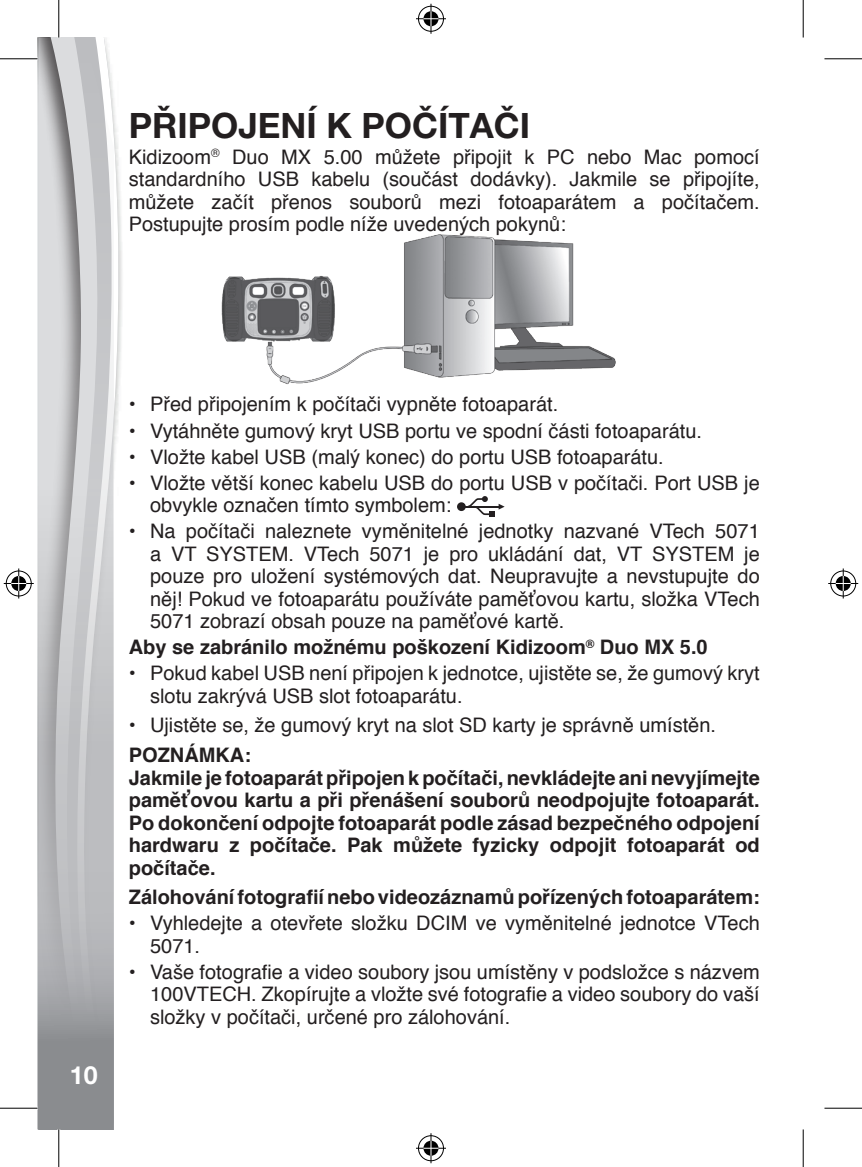
<style>
.page{position:relative;width:862px;height:1167px;background:#fff}
.page>*{position:absolute;margin:0;border:0;box-sizing:border-box;transform-origin:0 0}
.t1{font:700 35px "Helvetica Neue LT Pro";color:#231f20}
.t2{font:700 25px "Helvetica Neue LT Pro";color:#fff}
.t3{font:20px/22.5px "Helvetica";color:#231f20;text-align:justify}
.t4{font:700 20px/22.5px "Helvetica";color:#231f20}
</style>
<div class="page">
<div style="left:38px;top:38px;width:87px;height:1091px;background:#231f20;opacity:.75"></div>
<svg style="left:114px;top:38px;width:5px;height:1029px"></svg>
<svg style="left:38px;top:38px;width:76px;height:1091px"></svg>
<div style="left:114px;top:1067px;width:56px;height:62px;background:#fff"></div>
<div style="left:457px;top:502px;width:9px;height:9px;background:#231f20;border-radius:50%"></div>
<svg style="left:466px;top:496px;width:38px;height:21px"></svg>
<img style="left:221px;top:234px;width:395px;height:150px">
<hr style="left:0;top:58px;width:38px;height:1px;background:#000">
<hr style="left:824px;top:58px;width:38px;height:1px;background:#000">
<hr style="left:0;top:1107px;width:38px;height:1px;background:#000">
<hr style="left:824px;top:1107px;width:38px;height:1px;background:#000">
<hr style="left:58px;top:0;width:1px;height:37px;background:#000">
<hr style="left:58px;top:1129px;width:1px;height:37px;background:#000">
<hr style="left:802px;top:0;width:1px;height:37px;background:#000">
<hr style="left:802px;top:1129px;width:1px;height:37px;background:#000">
<div style="left:417px;top:5px;width:28px;height:28px;border:3px solid #fff;border-radius:50%"></div>
<hr style="left:416px;top:17px;width:30px;height:3px;background:#fff">
<hr style="left:429px;top:4px;width:3px;height:30px;background:#fff">
<div style="left:422px;top:10px;width:18px;height:18px;border:3px solid #fff;border-radius:50%"></div>
<div style="left:418px;top:6px;width:26px;height:26px;border:1px solid #000;border-radius:50%"></div>
<hr style="left:416px;top:18px;width:30px;height:1px;background:#000">
<hr style="left:430px;top:4px;width:1px;height:30px;background:#000">
<svg style="left:423px;top:11px;width:15px;height:15px"></svg>
<div style="left:417px;top:1134px;width:28px;height:28px;border:3px solid #fff;border-radius:50%"></div>
<hr style="left:416px;top:1146px;width:30px;height:3px;background:#fff">
<hr style="left:429px;top:1133px;width:3px;height:30px;background:#fff">
<div style="left:422px;top:1139px;width:18px;height:18px;border:3px solid #fff;border-radius:50%"></div>
<div style="left:418px;top:1135px;width:26px;height:25px;border:1px solid #000;border-radius:50%"></div>
<hr style="left:416px;top:1147px;width:30px;height:1px;background:#000">
<hr style="left:430px;top:1133px;width:1px;height:30px;background:#000">
<svg style="left:423px;top:1140px;width:15px;height:15px"></svg>
<div style="left:5px;top:569px;width:28px;height:28px;border:3px solid #fff;border-radius:50%"></div>
<hr style="left:4px;top:582px;width:30px;height:3px;background:#fff">
<hr style="left:17px;top:568px;width:3px;height:30px;background:#fff">
<div style="left:10px;top:574px;width:18px;height:18px;border:3px solid #fff;border-radius:50%"></div>
<div style="left:6px;top:570px;width:26px;height:26px;border:1px solid #000;border-radius:50%"></div>
<hr style="left:4px;top:583px;width:30px;height:1px;background:#000">
<hr style="left:18px;top:568px;width:1px;height:30px;background:#000">
<svg style="left:11px;top:576px;width:15px;height:15px"></svg>
<div style="left:829px;top:569px;width:28px;height:28px;border:3px solid #fff;border-radius:50%"></div>
<hr style="left:828px;top:582px;width:30px;height:3px;background:#fff">
<hr style="left:841px;top:568px;width:3px;height:30px;background:#fff">
<div style="left:834px;top:574px;width:18px;height:18px;border:3px solid #fff;border-radius:50%"></div>
<div style="left:830px;top:570px;width:26px;height:26px;border:1px solid #000;border-radius:50%"></div>
<hr style="left:828px;top:583px;width:30px;height:1px;background:#000">
<hr style="left:842px;top:568px;width:1px;height:30px;background:#000">
<svg style="left:835px;top:576px;width:15px;height:15px"></svg>
<svg style="left:64px;top:38px;width:34px;height:1091px"></svg>
<h1 class="t1" style="left:129px;top:104px;width:403px">PŘIPOJENÍ K POČÍTAČI</h1>
<p class="t3" style="left:129px;top:146px;width:632px">Kidizoom<sup>®</sup> Duo MX 5.00 můžete připojit k PC nebo Mac pomocí standardního USB kabelu (součást dodávky). Jakmile se připojíte, můžete začít přenos souborů mezi fotoaparátem a počítačem.<br>Postupujte prosím podle níže uvedených pokynů:</p>
<p class="t2" style="left:70px;top:1059px;width:29px">10</p>
<p class="t3" style="left:129px;top:394px;width:431px">• Před připojením k počítači vypněte fotoaparát.</p>
<p class="t3" style="left:129px;top:420px;width:575px">• Vytáhněte gumový kryt USB portu ve spodní části fotoaparátu.</p>
<p class="t3" style="left:129px;top:446px;width:536px">• Vložte kabel USB (malý konec) do portu USB fotoaparátu.</p>
<p class="t3" style="left:150px;top:472px;width:611px;text-indent:-21px">• Vložte větší konec kabelu USB do portu USB v počítači. Port USB je obvykle označen tímto symbolem:</p>
<p class="t3" style="left:150px;top:520px;width:611px;text-indent:-21px">• Na počítači naleznete vyměnitelné jednotky nazvané VTech 5071 a VT SYSTEM. VTech 5071 je pro ukládání dat, VT SYSTEM je pouze pro uložení systémových dat. Neupravujte a nevstupujte do něj! Pokud ve fotoaparátu používáte paměťovou kartu, složka VTech 5071 zobrazí obsah pouze na paměťové kartě.</p>
<p class="t4" style="left:129px;top:636px;width:580px">Aby se zabránilo možnému poškození Kidizoom<sup>®</sup> Duo MX 5.0</p>
<p class="t3" style="left:150px;top:662px;width:611px;text-indent:-21px">• Pokud kabel USB není připojen k jednotce, ujistěte se, že gumový kryt slotu zakrývá USB slot fotoaparátu.</p>
<p class="t3" style="left:129px;top:714px;width:589px">• Ujistěte se, že gumový kryt na slot SD karty je správně umístěn.</p>
<p class="t4" style="left:129px;top:744px;width:632px">POZNÁMKA:<br>Jakmile je fotoaparát připojen k počítači, nevkládejte ani nevyjímejte paměťovou kartu a při přenášení souborů neodpojujte fotoaparát.<br>Po dokončení odpojte fotoaparát podle zásad bezpečného odpojení hardwaru z počítače. Pak můžete fyzicky odpojit fotoaparát od počítače.</p>
<p class="t4" style="left:129px;top:886px;width:632px">Zálohování fotografií nebo videozáznamů pořízených fotoaparátem:</p>
<p class="t3" style="left:150px;top:912px;width:611px;text-indent:-21px">• Vyhledejte a otevřete složku DCIM ve vyměnitelné jednotce VTech<br>5071.</p>
<p class="t3" style="left:150px;top:961px;width:611px;text-indent:-21px">• Vaše fotografie a video soubory jsou umístěny v podsložce s názvem 100VTECH. Zkopírujte a vložte své fotografie a video soubory do vaší složky v počítači, určené pro zálohování.</p>
</div>
